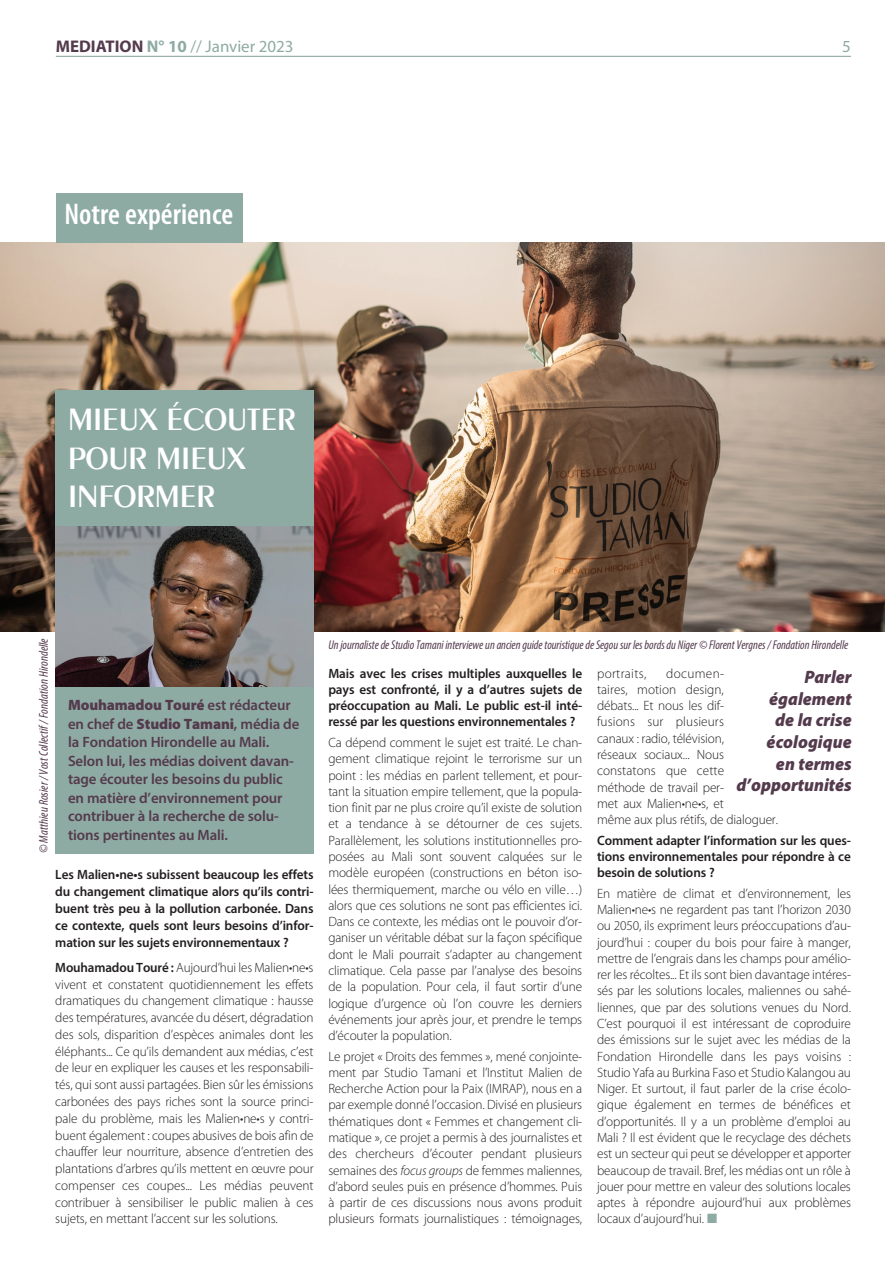
<style>
.page{position:relative;width:885px;height:1263px;background:#fff}
.page>*{position:absolute;margin:0;border:0;box-sizing:border-box;transform-origin:0 0}
.t1{font:600 33px/38.1px "Peignot";color:#fff}
.t2{font:600 condensed 30px "Myriad Pro";color:#fff}
.t3{font:italic 900 18px/21.6px "Myriad Pro";color:#543a4d;text-align:right;scale:.96 1}
.t4{font:16.95px "Myriad Pro";color:#8eaba3}
.t5{font:600 15px/18.6px "Myriad Pro";letter-spacing:-.01em;color:#543a4d}
.t6{font:300 13.5px/16.4px "Myriad Pro";letter-spacing:-.01em;color:#231f20;text-align:justify}
.t7{font:600 13.5px/16.4px "Myriad Pro";letter-spacing:-.01em;color:#231f20;text-align:justify}
.t8{font:300 13.5px "Myriad Pro";letter-spacing:.025em;color:#231f20}
.t9{font:italic condensed 12.75px "Myriad Pro";letter-spacing:-.005em;color:#543a4d;scale:.96 1}
.t10{font:italic condensed 12.75px "Myriad Pro";letter-spacing:-.005em;color:#543a4d}
.s1{font-weight:700;color:#543a4d}
.s2{font-weight:700}
.s3{font-weight:900}
.s4{font-weight:600}
.s5{font-style:italic}
.s6{color:#8eaba3}
</style>
<div class="page">
<img style="left:0;top:242px;width:884px;height:389px">
<hr style="left:56px;top:56px;width:794px;height:1px;background:#8eaba3">
<div style="left:55px;top:390px;width:258px;height:463px;background:#8eaba3"></div>
<div style="left:56px;top:193px;width:186px;height:49px;background:#8eaba3"></div>
<img style="left:55px;top:526px;width:258px;height:160px">
<p class="t4" style="left:56px;top:35px;width:239px"><span class="s1">MEDIATION</span> <span class="s2">N° 10</span> // Janvier 2023</p>
<p class="t4" style="left:842px;top:35px;width:10px">5</p>
<h2 class="t2" style="left:64px;top:198px;width:170px">Notre expérience</h2>
<h1 class="t1" style="left:68px;top:399px;width:229px">MIEUX ÉCOUTER<br>POUR M IEUX<br>INFORM ER</h1>
<p class="t10" style="left:36px;top:853px;width:216px;rotate:-90deg">© Matthieu Rosier / Vost Collectif / Fondation Hirondelle</p>
<p class="t5" style="left:68px;top:695px;width:233px"><span class="s3">Mouhamadou Touré</span> est rédacteur en chef de <span class="s3">Studio Tamani</span>, média de la Fondation Hirondelle au Mali.<br>Selon lui, les médias doivent davan&shy;tage écouter les besoins du public en matière d’environnement pour contribuer à la recherche de solu&shy;tions pertinentes au Mali.</p>
<p class="t7" style="left:55px;top:866px;width:260px;line-height:16.8px">Les Malien•ne•s subissent beaucoup les effets du changement climatique alors qu’ils contri&shy;buent très peu à la pollution carbonée. Dans ce contexte, quels sont leurs besoins d’infor&shy;mation sur les sujets environnementaux ?</p>
<p class="t6" style="left:55px;top:959px;width:260px;line-height:16.8px"><span class="s4">Mouhamadou Touré :</span> Aujourd’hui les Malien•ne•s vivent et constatent quotidiennement les effets dramatiques du changement climatique : hausse des températures, avancée du désert, dégradation des sols, disparition d’espèces animales dont les éléphants... Ce qu’ils demandent aux médias, c’est de leur en expliquer les causes et les responsabili&shy;tés, qui sont aussi partagées. Bien sûr les émissions carbonées des pays riches sont la source princi&shy;pale du problème, mais les Malien•ne•s y contri&shy;buent également : coupes abusives de bois afin de chauffer leur nourriture, absence d’entretien des plantations d’arbres qu’ils mettent en œuvre pour compenser ces coupes... Les médias peuvent contribuer à sensibiliser le public malien à ces sujets, en mettant l’accent sur les solutions.</p>
<p class="t9" style="left:328px;top:637px;width:543px">Un journaliste de Studio Tamani interviewe un ancien guide touristique de Segou sur les bords du Niger © Florent Vergnes / Fondation Hirondelle</p>
<p class="t7" style="left:328px;top:664px;width:255px">Mais avec les crises multiples auxquelles le pays est confronté, il y a d’autres sujets de préoccupation au Mali. Le public est-il inté&shy;ressé par les questions environnementales ?</p>
<p class="t6" style="left:328px;top:734px;width:255px">Ca dépend comment le sujet est traité. Le chan&shy;gement climatique rejoint le terrorisme sur un point : les médias en parlent tellement, et pour&shy;tant la situation empire tellement, que la popula&shy;tion finit par ne plus croire qu’il existe de solution et a tendance à se détourner de ces sujets.<br>Parallèlement, les solutions institutionnelles pro&shy;posées au Mali sont souvent calquées sur le modèle européen (constructions en béton iso&shy;lées thermiquement, marche ou vélo en ville…) alors que ces solutions ne sont pas efficientes ici.<br>Dans ce contexte, les médias ont le pouvoir d’or&shy;ganiser un véritable débat sur la façon spécifique dont le Mali pourrait s’adapter au changement climatique. Cela passe par l’analyse des besoins de la population. Pour cela, il faut sortir d’une logique d’urgence où l’on couvre les derniers événements jour après jour, et prendre le temps d’écouter la population.</p>
<p class="t6" style="left:328px;top:1048px;width:255px">Le projet « Droits des femmes », mené conjointe&shy;ment par Studio Tamani et l’Institut Malien de Recherche Action pour la Paix (IMRAP), nous en a par exemple donné l’occasion. Divisé en plusieurs thématiques dont « Femmes et changement cli&shy;matique », ce projet a permis à des journalistes et des chercheurs d’écouter pendant plusieurs semaines des <span class="s5">focus groups</span> de femmes maliennes, d’abord seules puis en présence d’hommes. Puis à partir de ces discussions nous avons produit plusieurs formats journalistiques : témoignages,</p>
<p class="t6" style="left:597px;top:665px;width:182px;text-align:left;text-indent:69px">documen-<br>taires, motion design,<br>débats... Et nous les dif-<br>fusions sur plusieurs<br>canaux : radio, télévision,<br>réseaux sociaux... Nous constatons que cette<br>méthode de travail per-<br>met aux Malien•ne•s, et<br>même aux plus rétifs, de dialoguer.</p>
<p class="t7" style="left:597px;top:832px;width:255px">Comment adapter l’information sur les ques&shy;tions environnementales pour répondre à ce besoin de solutions ?</p>
<p class="t6" style="left:597px;top:885px;width:255px">En matière de climat et d’environnement, les Malien•ne•s ne regardent pas tant l’horizon 2030 ou 2050, ils expriment leurs préoccupations d’au&shy;jourd’hui : couper du bois pour faire à manger, mettre de l’engrais dans les champs pour amélio&shy;rer les récoltes... Et ils sont bien davantage intéres&shy;sés par les solutions locales, maliennes ou sahé&shy;liennes, que par des solutions venues du Nord.<br>C’est pourquoi il est intéressant de coproduire des émissions sur le sujet avec les médias de la Fondation Hirondelle dans les pays voisins :<br>Studio Yafa au Burkina Faso et Studio Kalangou au Niger. Et surtout, il faut parler de la crise écolo&shy;gique également en termes de bénéfices et d’opportunités. Il y a un problème d’emploi au Mali ? Il est évident que le recyclage des déchets est un secteur qui peut se développer et apporter beaucoup de travail. Bref, les médias ont un rôle à jouer pour mettre en valeur des solutions locales aptes à répondre aujourd’hui aux problèmes locaux d’aujourd’hui. <span class="s6">■</span></p>
<p class="t8" style="left:597px;top:666px;width:51px">portraits,</p>
<h3 class="t3" style="left:736px;top:667px;width:122px">Parler également<br>de la crise écologique<br>en termes d’opportunités</h3>
</div>
